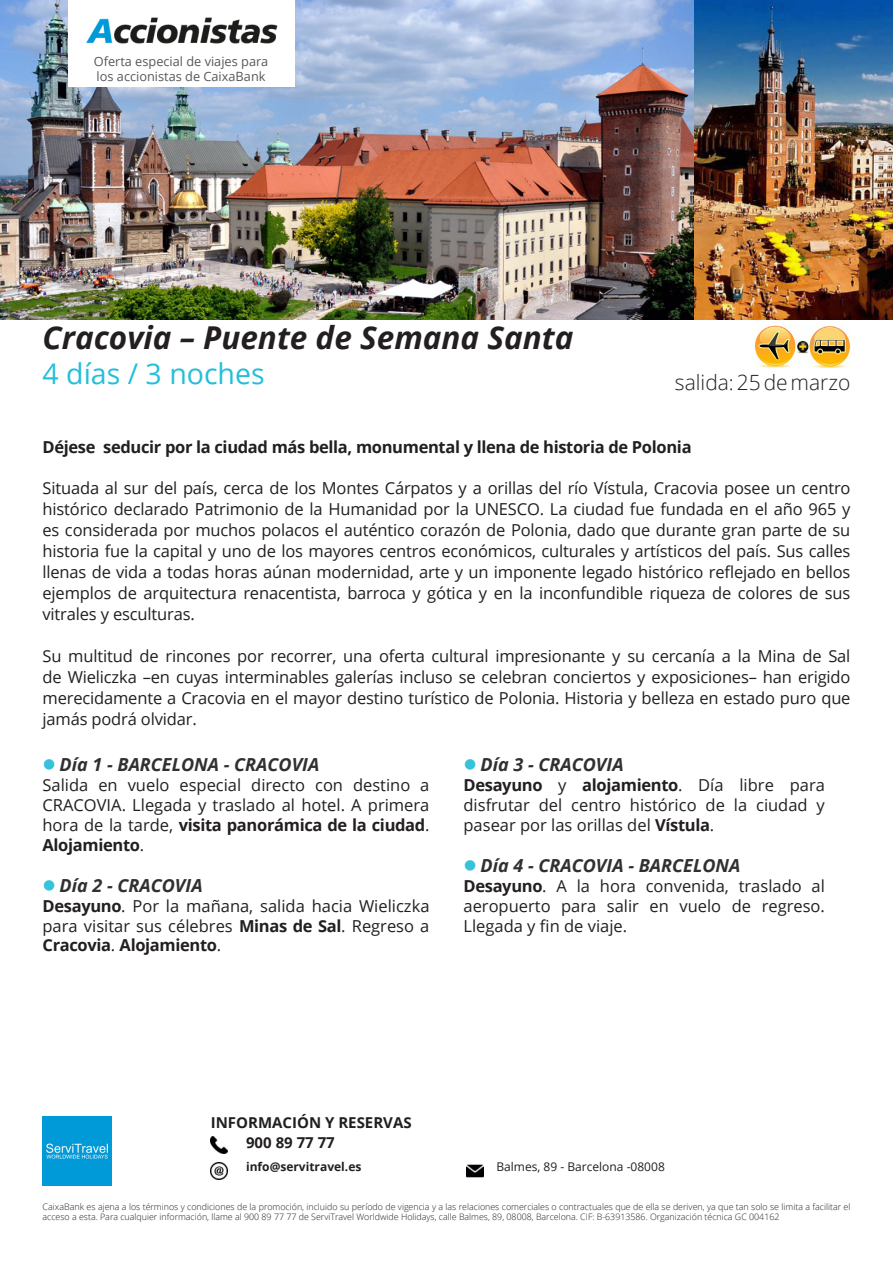
<style>
.page{position:relative;width:893px;height:1263px;background:#fff}
.page>*{position:absolute;margin:0;border:0;box-sizing:border-box;transform-origin:0 0}
.Capçalera_-_Títol{font:italic 700 31.5px "Open Sans";color:#231f20}
.t1{font:28.5px "Open Sans";color:#23bfda}
.t2{font:300 21px "Open Sans";color:#231f20}
.Detall_-_Títol{font:italic 700 18px "Open Sans";color:#312f30}
.Introducció{font:16.5px/21px "Open Sans";letter-spacing:-.01em;color:#231f20;text-align:justify}
.Itinerari{font:16.5px/19.8px "Open Sans";color:#231f20;text-align:justify}
.Introducció-2{font:700 16.5px "Open Sans";letter-spacing:-.02em;color:#231f20}
.t3{font:700 15px "Open Sans";color:#231f20}
.t4{font:12.75px "Open Sans";color:#57585a}
.t5{font:12px "Open Sans";color:#231f20}
.t6{font:700 12px "Open Sans";color:#231f20}
.t7{font:300 8.85px/10.6px "Open Sans";color:#231f20}
.s1{font-weight:700}
.s2{font-size:9px}
</style>
<div class="page">
<img style="left:0;top:0;width:694px;height:319px">
<img style="left:694px;top:0;width:199px;height:319px">
<img style="left:755px;top:325px;width:95px;height:43px">
<img style="left:43px;top:1116px;width:68px;height:69px">
<img style="left:211px;top:1137px;width:17px;height:17px">
<img style="left:211px;top:1162px;width:17px;height:17px">
<img style="left:466px;top:1164px;width:17px;height:14px">
<img style="left:68px;top:0;width:226px;height:52px">
<div style="left:68px;top:52px;width:226px;height:35px;background:#fff"></div>
<p class="t4" style="left:94px;top:52px;width:176px">Oferta especial de viajes para</p>
<p class="t4" style="left:97px;top:68px;width:170px">los accionistas de CaixaBank</p>
<p class="Capçalera_-_Títol" style="left:43px;top:316px;width:532px">Cracovia – Puente de Semana Santa</p>
<p class="t1" style="left:43px;top:354px;width:224px">4 días / 3 noches</p>
<p class="t2" style="left:675px;top:368px;width:177px">salida: 25 de marzo</p>
<p class="Introducció-2" style="left:43px;top:435px;width:651px">Déjese seducir por la ciudad más bella, monumental y llena de historia de Polonia</p>
<p class="Introducció" style="left:43px;top:477px;width:810px">Situada al sur del país, cerca de los Montes Cárpatos y a orillas del río Vístula, Cracovia posee un centro histórico declarado Patrimonio de la Humanidad por la UNESCO. La ciudad fue fundada en el año 965 y es considerada por muchos polacos el auténtico corazón de Polonia, dado que durante gran parte de su historia fue la capital y uno de los mayores centros económicos, culturales y artísticos del país. Sus calles llenas de vida a todas horas aúnan modernidad, arte y un imponente legado histórico reflejado en bellos ejemplos de arquitectura renacentista, barroca y gótica y en la inconfundible riqueza de colores de sus vitrales y esculturas.</p>
<p class="Introducció" style="left:43px;top:645px;width:809px">Su multitud de rincones por recorrer, una oferta cultural impresionante y su cercanía a la Mina de Sal de Wieliczka –en cuyas interminables galerías incluso se celebran conciertos y exposiciones– han erigido merecidamente a Cracovia en el mayor destino turístico de Polonia. Historia y belleza en estado puro que jamás podrá olvidar.</p>
<p class="Detall_-_Títol" style="left:60px;top:752px;width:261px">Día 1 - BARCELONA - CRACOVIA</p>
<p class="Itinerari" style="left:43px;top:775px;width:388px">Salida en vuelo especial directo con destino a CRACOVIA. Llegada y traslado al hotel. A primera hora de la tarde, <span class="s1">visita panorámica de la ciudad</span>.<br><span class="s1">Alojamiento</span>.</p>
<p class="Detall_-_Títol" style="left:60px;top:873px;width:145px">Día 2 - CRACOVIA</p>
<p class="Itinerari" style="left:43px;top:895px;width:388px"><span class="s1">Desayuno</span>. Por la mañana, salida hacia Wieliczka para visitar sus célebres <span class="s1">Minas de Sal</span>. Regreso a <span class="s1">Cracovia</span>. <span class="s1">Alojamiento</span>.</p>
<p class="Detall_-_Títol" style="left:480px;top:752px;width:145px">Día 3 - CRACOVIA</p>
<p class="Itinerari" style="left:463px;top:775px;width:363px"><span class="s1">Desayuno</span> y <span class="s1">alojamiento</span>. Día libre para disfrutar del centro histórico de la ciudad y pasear por las orillas del <span class="s1">Vístula</span>.</p>
<p class="Detall_-_Títol" style="left:480px;top:853px;width:261px">Día 4 - CRACOVIA - BARCELONA</p>
<p class="Itinerari" style="left:463px;top:876px;width:363px"><span class="s1">Desayuno</span>. A la hora convenida, traslado al aeropuerto para salir en vuelo de regreso.<br>Llegada y fin de viaje.</p>
<p class="t3" style="left:211px;top:1111px;width:202px">INFORMACIÓN Y RESERVAS</p>
<p class="t3" style="left:246px;top:1132px;width:90px">900 89 77 77</p>
<p class="t6" style="left:246px;top:1158px;width:117px">info@servitravel.es</p>
<p class="t5" style="left:496px;top:1159px;width:170px">Balmes, 89 - Barcelona -08008</p>
<p class="t7" style="left:43px;top:1201px;width:809px"><span class="s2">CaixaBank</span> es ajena a los términos y condiciones de la promoción, incluido su período de vigencia y a las relaciones comerciales o contractuales que de ella se deriven, ya que tan solo se limita a facilitar el acceso a esta. Para cualquier información, llame al 900 89 77 77 de ServiTravel Worldwide Holidays, calle Balmes, 89, 08008, Barcelona. CIF: B-63913586. Organización técnica GC 004162</p>
</div>
